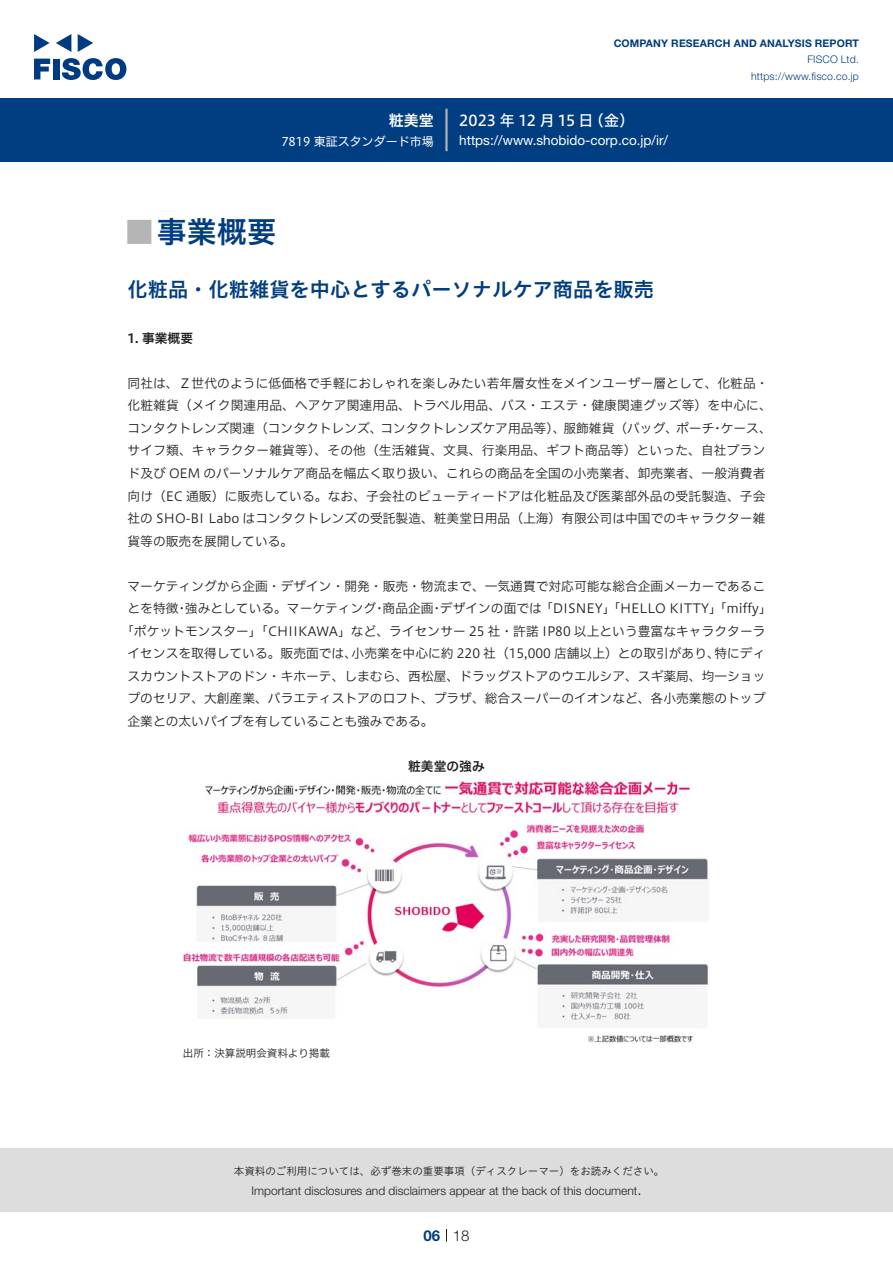
<style>
.page{position:relative;width:893px;height:1263px;background:#fff}
.page>*{position:absolute;margin:0;border:0;box-sizing:border-box;transform-origin:0 0}
.t1{font:30px "Hiragino UD Sans Std N W6";color:#003d81}
.t2{font:24px "Hiragino UD Sans Std N W6";color:#b5b5b6}
.t3{font:20.25px "Hiragino UD Sans Std W6";color:#003d81}
.t4{font:15px "Hiragino UD Sans F Std N W5";letter-spacing:.005em;color:#fff}
.t5{font:300 15px "Helvetica Neue LT Std";color:#231f20}
.t6{font:15px "Hiragino UD Sans F Std N W6";color:#fff}
.t7{font:700 15px "Helvetica Neue LT Std";color:#003d81}
.t8{font:13.5px "Helvetica Neue LT Std";color:#fff}
.t9{font:12.75px/22.5px "Hiragino UD Sans F Std N W3";color:#231f20}
.t10{font:12.75px "Hiragino UD Sans F Std N W6";color:#231f20}
.t11{font:300 12px "Helvetica Neue LT Std";color:#231f20}
.t12{font:12px "Hiragino UD Sans F Std N W4";color:#fff}
.t13{font:10.5px "Hiragino UD Sans Std W3";color:#231f20}
.t14{font:700 10.5px "Helvetica Neue LT Std";letter-spacing:.015em;color:#003d81}
.t15{font:300 10.5px/16.5px "Helvetica Neue LT Std";letter-spacing:.015em;color:#003d81;text-align:right}
.t16{font:10.5px "Hiragino UD Sans F Std N W3";color:#231f20}
</style>
<div class="page">
<div style="left:0;top:1148px;width:893px;height:64px;background:#ddd"></div>
<svg style="left:34px;top:59px;width:16px;height:20px"></svg>
<div style="left:53px;top:59px;width:6px;height:20px;background:#003a83"></div>
<svg style="left:62px;top:58px;width:64px;height:22px"></svg>
<svg style="left:34px;top:34px;width:16px;height:18px"></svg>
<svg style="left:78px;top:34px;width:15px;height:18px"></svg>
<svg style="left:56px;top:34px;width:15px;height:18px"></svg>
<div style="left:0;top:98px;width:893px;height:64px;background:#003d81"></div>
<hr style="left:445px;top:109px;width:3px;height:42px;background:#b5b5b6">
<svg style="left:446px;top:1229px;width:1px;height:13px"></svg>
<img style="left:183px;top:780px;width:526px;height:263px">
<p class="t6" style="left:389px;top:109px;width:46px">粧美堂</p>
<p class="t12" style="left:281px;top:132px;width:154px">7819 東証スタンダード市場</p>
<p class="t14" style="left:614px;top:37px;width:247px">COMPANY RESEARCH AND ANALYSIS REPORT</p>
<p class="t15" style="left:751px;top:51px;width:109px">FISCO Ltd. https://www.fisco.co j p.</p>
<p class="t4" style="left:589px;top:109px;width:47px">（金(</p>
<p class="t4" style="left:459px;top:109px;width:136px">2023 年 12 月 15 日</p>
<p class="t8" style="left:459px;top:132px;width:210px">https://www.shobido-corp. c o j p. /i r/</p>
<h1 class="t1" style="left:157px;top:209px;width:121px">事業概要</h1>
<h2 class="t2" style="left:128px;top:213px;width:25px">█</h2>
<h3 class="t3" style="left:128px;top:274px;width:528px">化粧品・化粧雑貨を中心とするパーソナルケア商品を販売</h3>
<p class="t10" style="left:128px;top:328px;width:67px">1. 事業概要</p>
<p class="t9" style="left:128px;top:371px;width:646px;text-align:right">同社は、Ｚ世代のように低価格で手軽におしゃれを楽しみたい若年層女性をメインユーザー層として、化粧品・化粧雑貨（メイク関連用品、ヘアケア関連用品、トラベル用品、バス・エステ・健康関連グッズ等）を中心に、ケース、</p>
<p class="t9" style="left:128px;top:416px;width:639px">コンタクトレンズ関連（コンタクトレンズ、<br>サイフ類、キャラクター雑貨等）、その他（生活雑貨、文具、行楽用品、ギフト商品等）といった、自社ブランド及び OEM のパーソナルケア商品を幅広く取り扱い、これらの商品を全国の小売業者、卸売業者、一般消費者向け（EC 通販）に販売している。なお、子会社のビューティードアは化粧品及び医薬部外品の受託製造、子会社の SHO-BI Labo はコンタクトレンズの受託製造、粧美堂日用品（上海）有限公司は中国でのキャラクター雑貨等の販売を展開している。</p>
<p class="t9" style="left:440px;top:574px;width:333px;text-indent:-312px">マーケティングから企画・デザイン・開発・販売・物流まで、一気通貫で対応可能な総合企画メーカーであるこデザインの面では「DISNEY」「HELLO KITTY」「miffy「</p>
<p class="t9" style="left:381px;top:416px;width:186px">コンタクトレンズケア用品等）、</p>
<p class="t9" style="left:676px;top:416px;width:40px">ポーチ</p>
<p class="t9" style="left:563px;top:416px;width:116px">服飾雑貨（バッグ、</p>
<p class="t9" style="left:711px;top:416px;width:14px">・</p>
<p class="t9" style="left:185px;top:596px;width:193px">強みとしている。マーケティング</p>
<p class="t9" style="left:383px;top:596px;width:52px">商品企画</p>
<p class="t9" style="left:128px;top:596px;width:52px">とを特徴</p>
<p class="t9" style="left:121px;top:619px;width:646px">「ポケットモンスター」「CHIIKAWA」など、ライセンサー 25 社・許諾 IP80 以上という豊富なキャラクターラ</p>
<p class="t9" style="left:714px;top:641px;width:52px">特にディ</p>
<p class="t9" style="left:175px;top:596px;width:14px">・</p>
<p class="t9" style="left:373px;top:596px;width:14px">・</p>
<p class="t9" style="left:430px;top:596px;width:14px">・</p>
<p class="t9" style="left:352px;top:641px;width:370px">小売業を中心に約 220 社（15,000 店舗以上）との取引があり、</p>
<p class="t9" style="left:128px;top:641px;width:639px">イセンスを取得している。販売面では、<br>スカウントストアのドン・キホーテ、しまむら、西松屋、ドラッグストアのウエルシア、スギ薬局、均一ショップのセリア、大創産業、バラエティストアのロフト、プラザ、総合スーパーのイオンなど、各小売業態のトップ企業との太いパイプを有していることも強みである。</p>
<p class="t10" style="left:408px;top:756px;width:78px">粧美堂の強み</p>
<p class="t16" style="left:183px;top:1045px;width:148px">出所：決算説明会資料より掲載</p>
<p class="t13" style="left:234px;top:1163px;width:432px">本資料のご利用については、必ず巻末の重要事項（ディスクレーマー）をお読みください。</p>
<p class="t5" style="left:637px;top:1180px;width:6px">.</p>
<p class="t11" style="left:251px;top:1183px;width:387px">Important disclosures and disclaimers appear at the back of this document</p>
<p class="t7" style="left:423px;top:1226px;width:18px">06</p>
<p class="t5" style="left:453px;top:1226px;width:18px">18</p>
</div>
